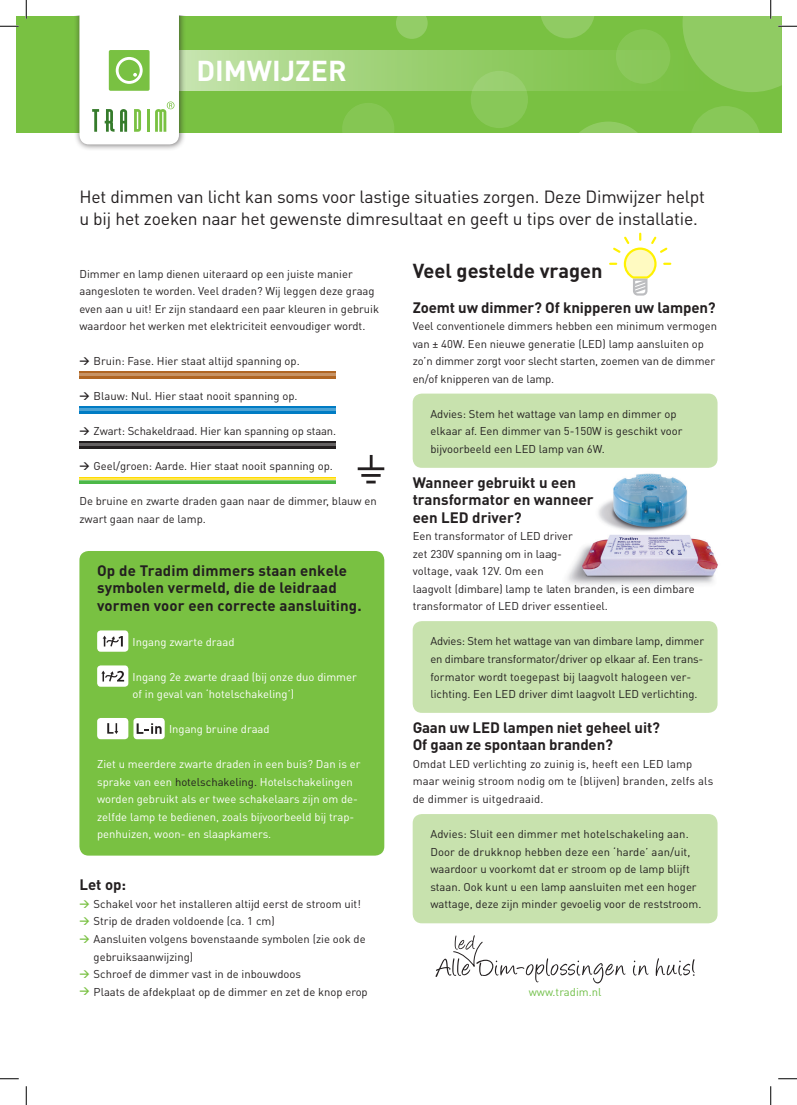
<style>
.page{position:relative;width:797px;height:1105px;background:#fff}
.page>*{position:absolute;margin:0;border:0;box-sizing:border-box;transform-origin:0 0}
.t1{font:700 28.38px "DIN Pro";color:#fff}
.t2{font:700 20px "DIN Pro";color:#231f20}
.t3{font:17.5px/22.5px "DIN Pro";letter-spacing:-.01em;color:#231f20}
.t4{font:700 15px/17.5px "DIN Pro";color:#231f20}
.t5{font:11.25px/17.5px "DIN Pro";color:#231f20}
.t6{font:11.25px/17.5px "DIN Pro";color:#fff}
.t7{font:11.25px "DIN Pro";color:#70bf47}
.s1{font-weight:700;font-size:10px}
.s2{color:#231f20}
.s3{font-weight:700;font-size:10px;color:#79c142}
</style>
<div class="page">
<div style="left:16px;top:16px;width:765px;height:117px;background:#79c142"></div>
<svg style="left:691px;top:106px;width:69px;height:27px"></svg>
<div style="left:470px;top:71px;width:58px;height:57px;background:#88c858;border-radius:50%"></div>
<svg style="left:396px;top:16px;width:31px;height:23px"></svg>
<svg style="left:579px;top:122px;width:59px;height:11px"></svg>
<svg style="left:541px;top:16px;width:53px;height:22px"></svg>
<div style="left:616px;top:29px;width:54px;height:55px;background:#85c653;border-radius:50%"></div>
<svg style="left:342px;top:103px;width:52px;height:30px"></svg>
<svg style="left:186px;top:50px;width:484px;height:41px"></svg>
<div style="left:74px;top:16px;width:112px;height:135px;background:#231f20;opacity:.6"></div>
<svg style="left:79px;top:16px;width:100px;height:128px"></svg>
<div style="left:79px;top:551px;width:305px;height:305px;background:#79c142;border-radius:9px"></div>
<div style="left:97px;top:630px;width:31px;height:22px;background:#fff;border-radius:4px"></div>
<svg style="left:103px;top:636px;width:20px;height:10px"></svg>
<div style="left:97px;top:665px;width:31px;height:22px;background:#fff;border-radius:4px"></div>
<svg style="left:101px;top:671px;width:23px;height:10px"></svg>
<div style="left:97px;top:718px;width:31px;height:21px;background:#fff;border-radius:4px"></div>
<svg style="left:107px;top:723px;width:11px;height:11px"></svg>
<div style="left:133px;top:718px;width:32px;height:21px;background:#fff;border-radius:4px"></div>
<svg style="left:137px;top:723px;width:24px;height:11px"></svg>
<svg style="left:370px;top:455px;width:2px;height:12px"></svg>
<hr style="left:358px;top:467px;width:26px;height:3px;background:#231f20">
<hr style="left:361px;top:474px;width:19px;height:3px;background:#231f20">
<svg style="left:366px;top:481px;width:9px;height:2px"></svg>
<svg style="left:79px;top:372px;width:256px;height:7px"></svg>
<hr style="left:79px;top:373px;width:256px;height:2px;background:#fff">
<svg style="left:79px;top:407px;width:256px;height:7px"></svg>
<hr style="left:79px;top:408px;width:256px;height:2px;background:#fff">
<svg style="left:79px;top:442px;width:256px;height:7px"></svg>
<hr style="left:79px;top:443px;width:256px;height:2px;background:#fff">
<hr style="left:79px;top:477px;width:256px;height:3px;background:#ffdc01">
<svg style="left:79px;top:480px;width:256px;height:4px"></svg>
<hr style="left:79px;top:478px;width:256px;height:2px;background:#fff">
<img style="left:567px;top:535px;width:151px;height:50px">
<img style="left:598px;top:473px;width:90px;height:59px">
<div style="left:412px;top:814px;width:305px;height:109px;background:#c8e2ae;border-radius:9px"></div>
<svg style="left:633px;top:960px;width:15px;height:15px"></svg>
<svg style="left:655px;top:958px;width:39px;height:18px"></svg>
<svg style="left:435px;top:935px;width:190px;height:48px"></svg>
<svg style="left:610px;top:234px;width:60px;height:62px"></svg>
<div style="left:412px;top:394px;width:305px;height:74px;background:#c8e2ae;border-radius:9px"></div>
<div style="left:412px;top:621px;width:305px;height:92px;background:#c8e2ae;border-radius:9px"></div>
<svg style="left:0;top:25px;width:19px;height:2px"></svg>
<svg style="left:0;top:1078px;width:19px;height:1px"></svg>
<svg style="left:778px;top:1078px;width:19px;height:1px"></svg>
<svg style="left:25px;top:0;width:2px;height:19px"></svg>
<svg style="left:25px;top:1086px;width:2px;height:19px"></svg>
<svg style="left:682px;top:0;width:115px;height:92px"></svg>
<svg style="left:770px;top:1086px;width:1px;height:19px"></svg>
<h1 class="t1" style="left:196px;top:52px;width:152px">DIMWIJZER</h1>
<h3 class="t3" style="left:79px;top:185px;width:627px">Het dimmen van licht kan soms voor lastige situaties zorgen. Deze Dimwijzer helpt u bij het zoeken naar het gewenste dimresultaat en geeft u tips over de installatie.</h3>
<p class="t5" style="left:79px;top:265px;width:301px">Dimmer en lamp dienen uiteraard op een juiste manier aangesloten te worden. Veel draden? Wij leggen deze graag even aan u uit! Er zijn standaard een paar kleuren in gebruik waardoor het werken met elektriciteit eenvoudiger wordt.</p>
<p class="t5" style="left:79px;top:352px;width:222px"><span class="s1">→</span> Bruin: Fase. Hier staat altijd spanning op.</p>
<p class="t5" style="left:79px;top:387px;width:220px"><span class="s1">→</span> Blauw: Nul. Hier staat nooit spanning op.</p>
<p class="t5" style="left:79px;top:422px;width:258px"><span class="s1">→</span> Zwart: Schakeldraad. Hier kan spanning op staan.</p>
<p class="t5" style="left:79px;top:457px;width:255px"><span class="s1">→</span> Geel/groen: Aarde. Hier staat nooit spanning op.</p>
<p class="t5" style="left:79px;top:492px;width:299px">De bruine en zwarte draden gaan naar de dimmer, blauw en zwart gaan naar de lamp.</p>
<h3 class="t4" style="left:97px;top:561px;width:266px">Op de Tradim dimmers staan enkele symbolen vermeld, die de leidraad vormen voor een correcte aansluiting.</h3>
<p class="t6" style="left:133px;top:632px;width:103px">Ingang zwarte draad</p>
<p class="t6" style="left:133px;top:667px;width:226px">Ingang 2e zwarte draad (bij onze duo dimmer of in geval van ‘hotelschakeling’)</p>
<p class="t6" style="left:169px;top:720px;width:102px">Ingang bruine draad</p>
<p class="t6" style="left:97px;top:755px;width:265px">Ziet u meerdere zwarte draden in een buis? Dan is er sprake van een <span class="s2">hotelschakeling.</span> Hotelschakelingen worden gebruikt als er twee schakelaars zijn om de&shy;zelfde lamp te bedienen, zoals bijvoorbeeld bij trap&shy;penhuizen, woon- en slaapkamers.</p>
<h3 class="t4" style="left:79px;top:876px;width:48px">Let op:</h3>
<p class="t5" style="left:79px;top:895px;width:283px"><span class="s3">→</span> Schakel voor het installeren altijd eerst de stroom uit!</p>
<p class="t5" style="left:79px;top:912px;width:197px"><span class="s3">→</span> Strip de draden voldoende (ca. 1 cm)</p>
<p class="t5" style="left:94px;top:930px;width:273px;text-indent:-14px"><span class="s3">→</span> Aansluiten volgens bovenstaande symbolen (zie ook de gebruiksaanwijzing)</p>
<p class="t5" style="left:79px;top:965px;width:223px"><span class="s3">→</span> Schroef de dimmer vast in de inbouwdoos</p>
<p class="t5" style="left:79px;top:982px;width:290px"><span class="s3">→</span> Plaats de afdekplaat op de dimmer en zet de knop erop</p>
<h2 class="t2" style="left:412px;top:257px;width:191px">Veel gestelde vragen</h2>
<h3 class="t4" style="left:412px;top:298px;width:304px">Zoemt uw dimmer? Of knipperen uw lampen?</h3>
<p class="t5" style="left:412px;top:317px;width:306px">Veel conventionele dimmers hebben een minimum vermogen van ± 40W. Een nieuwe generatie (LED) lamp aansluiten op zo’n dimmer zorgt voor slecht starten, zoemen van de dimmer en/of knipperen van de lamp.</p>
<p class="t5" style="left:430px;top:405px;width:253px">Advies: Stem het wattage van lamp en dimmer op elkaar af. Een dimmer van 5-150W is geschikt voor bijvoorbeeld een LED lamp van 6W.</p>
<h3 class="t4" style="left:412px;top:473px;width:182px">Wanneer gebruikt u een transformator en wanneer een LED driver?</h3>
<p class="t5" style="left:412px;top:527px;width:283px">Een transformator of LED driver<br>zet 230V spanning om in laag-<br>voltage, vaak 12V. Om een<br>laagvolt (dimbare) lamp te laten branden, is een dimbare transformator of LED driver essentieel.</p>
<p class="t5" style="left:430px;top:632px;width:275px">Advies: Stem het wattage van van dimbare lamp, dimmer en dimbare transformator/driver op elkaar af. Een trans&shy;formator wordt toegepast bij laagvolt halogeen ver&shy;lichting. Een LED driver dimt laagvolt LED verlichting.</p>
<h3 class="t4" style="left:412px;top:718px;width:249px">Gaan uw LED lampen niet geheel uit?<br>Of gaan ze spontaan branden?</h3>
<p class="t5" style="left:412px;top:755px;width:302px">Omdat LED verlichting zo zuinig is, heeft een LED lamp maar weinig stroom nodig om te (blijven) branden, zelfs als de dimmer is uitgedraaid.</p>
<p class="t5" style="left:430px;top:825px;width:272px">Advies: Sluit een dimmer met hotelschakeling aan.<br>Door de drukknop hebben deze een ‘harde’ aan/uit, waardoor u voorkomt dat er stroom op de lamp blijft staan. Ook kunt u een lamp aansluiten met een hoger wattage, deze zijn minder gevoelig voor de reststroom.</p>
<p class="t7" style="left:528px;top:984px;width:74px">www.tradim.nl</p>
</div>
